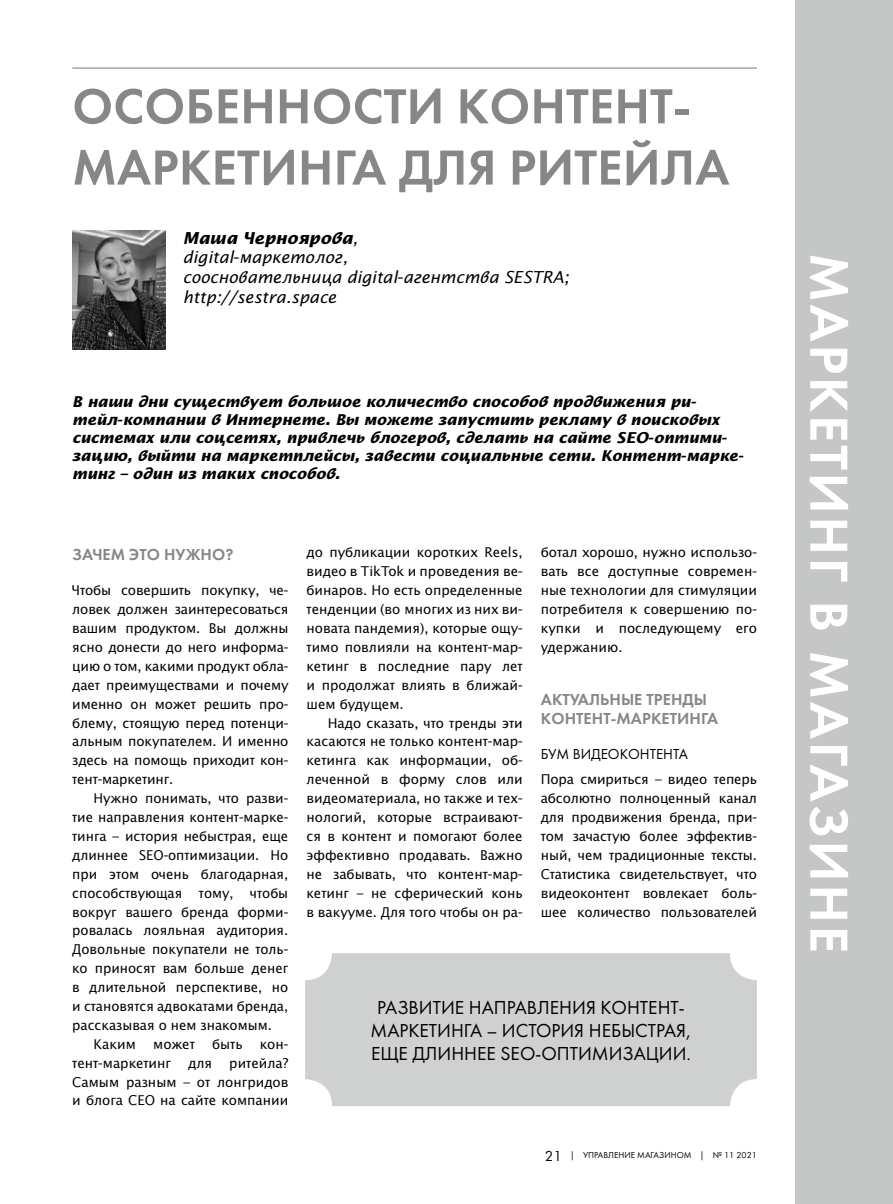
<style>
.page{position:relative;width:893px;height:1204px;background:#fff}
.page>*{position:absolute;margin:0;border:0;box-sizing:border-box;transform-origin:0 0}
.t1{font:55.5px "Futura Demi C";letter-spacing:.05em;color:#fff}
.t2{font:51px/61.2px "Futura Demi C";letter-spacing:.005em;color:#868786}
.t3{font:19.5px/23.4px "Futura Book C";color:#000;text-align:center}
.t4{font:italic 16.5px/19.8px "Office Type Sans";color:#000}
.t5{font:16.5px/19.8px "Futura Demi C";letter-spacing:.005em;color:#868786}
.t6{font:italic 700 15px/18px "Office Type Sans";color:#000}
.t7{font:15px "Futura Book C";color:#000}
.t8{font:13.5px/18.9px "Office Type Sans";color:#000;text-align:justify}
.t9{font:9px "Futura Book C";color:#000}
.s1{font-weight:700}
.s2{font-size:15px}
</style>
<div class="page">
<div style="left:795px;top:0;width:98px;height:1203px;background:#c5c6c6"></div>
<hr style="left:72px;top:68px;width:685px;height:1px;background:#868786">
<img style="left:72px;top:230px;width:94px;height:119px">
<div style="left:305px;top:953px;width:452px;height:153px;background:#cfd0d0;border-radius:27px"></div>
<h2 class="t2" style="left:72px;top:76px;width:659px">ОСОБЕННОСТИ КОНТЕНТ-<br>МАРКЕТИНГА ДЛЯ РИТЕЙЛА</h2>
<p class="t4" style="left:183px;top:228px;width:388px"><span class="s1">Маша Черноярова</span>,<br>digital-маркетолог,<br>соосновательница digital-агентства SESTRA; http://sestra.space</p>
<p class="t6" style="left:72px;top:392px;width:673px">В наши дни существует большое количество способов продвижения ри&shy;тейл-компании в Интернете. Вы можете запустить рекламу в поисковых системах или соцсетях, привлечь блогеров, сделать на сайте SEO-оптими&shy;зацию, выйти на маркетплейсы, завести социальные сети. Контент-марке&shy;тинг – один из таких способов.</p>
<p class="t5" style="left:72px;top:544px;width:163px">ЗАЧЕМ ЭТО НУЖНО?</p>
<p class="t8" style="left:72px;top:581px;width:218px">Чтобы совершить покупку, че&shy;ловек должен заинтересоваться вашим продуктом. Вы должны ясно донести до него информа&shy;цию о том, какими продукт обла&shy;дает преимуществами и почему именно он может решить про&shy;блему, стоящую перед потенци&shy;альным покупателем. И именно здесь на помощь приходит кон&shy;тент-маркетинг.</p>
<p class="t8" style="left:94px;top:788px;width:196px">Нужно понимать, что разви-</p>
<p class="t8" style="left:72px;top:807px;width:218px">тие направления контент-марке-</p>
<p class="t8" style="left:72px;top:826px;width:217px">тинга – история небыстрая, еще</p>
<p class="t8" style="left:72px;top:845px;width:217px">длиннее SEO-оптимизации. Но</p>
<p class="t8" style="left:72px;top:864px;width:217px">при этом очень благодарная,</p>
<p class="t8" style="left:72px;top:883px;width:217px">способствующая тому, чтобы</p>
<p class="t8" style="left:72px;top:902px;width:218px">вокруг вашего бренда форми-</p>
<p class="t8" style="left:72px;top:921px;width:217px">ровалась лояльная аудитория.</p>
<p class="t8" style="left:72px;top:939px;width:218px">Довольные покупатели не толь-</p>
<p class="t8" style="left:72px;top:958px;width:217px">ко приносят вам больше денег</p>
<p class="t8" style="left:72px;top:977px;width:217px">в длительной перспективе, но</p>
<p class="t8" style="left:72px;top:996px;width:217px">и становятся адвокатами бренда,</p>
<p class="t8" style="left:72px;top:1015px;width:201px">рассказывая о нем знакомым.</p>
<p class="t8" style="left:94px;top:1034px;width:44px">Каким</p>
<p class="t8" style="left:153px;top:1034px;width:43px">может</p>
<p class="t8" style="left:212px;top:1034px;width:32px">быть</p>
<p class="t8" style="left:260px;top:1034px;width:30px">кон-</p>
<p class="t8" style="left:72px;top:1053px;width:100px">тент-маркетинг</p>
<p class="t8" style="left:188px;top:1053px;width:25px">для</p>
<p class="t8" style="left:72px;top:1053px;width:218px;text-indent:157px">ритейла?<br>Самым разным – от лонгридов и блога CEO на сайте компании</p>
<p class="t8" style="left:307px;top:543px;width:218px">до публикации коротких Reels, видео в TikTok и проведения ве&shy;бинаров. Но есть определенные тенденции (во многих из них ви&shy;новата пандемия), которые ощу&shy;тимо повлияли на контент-мар&shy;кетинг в последние пару лет и продолжат влиять в ближай&shy;шем будущем.</p>
<p class="t8" style="left:307px;top:713px;width:218px;text-indent:21px">Надо сказать, что тренды эти касаются не только контент-мар&shy;кетинга как информации, об&shy;леченной в форму слов или видеоматериала, но также и тех&shy;нологий, которые встраивают&shy;ся в контент и помогают более эффективно продавать. Важно не забывать, что контент-мар&shy;кетинг – не сферический конь в вакууме. Для того чтобы он ра-</p>
<p class="t8" style="left:541px;top:543px;width:218px">ботал хорошо, нужно использо&shy;вать все доступные современ&shy;ные технологии для стимуляции потребителя к совершению по&shy;купки и последующему его удержанию.</p>
<p class="t5" style="left:541px;top:689px;width:179px">АКТУАЛЬНЫЕ ТРЕНДЫ<br>КОНТЕНТ-МАРКЕТИНГА</p>
<p class="t7" style="left:541px;top:745px;width:149px">БУМ ВИДЕОКОНТЕНТА</p>
<p class="t8" style="left:541px;top:770px;width:218px">Пора смириться – видео теперь абсолютно полноценный канал для продвижения бренда, при&shy;том зачастую более эффектив&shy;ный, чем традиционные тексты.<br>Статистика свидетельствует, что видеоконтент вовлекает боль&shy;шее количество пользователей</p>
<h3 class="t3" style="left:370px;top:995px;width:322px">РАЗВИТИЕ НАПРАВЛЕНИЯ КОНТЕНТ-<br>МАРКЕТИНГА – ИСТОРИЯ НЕБЫСТРАЯ,<br>ЕЩЕ ДЛИННЕЕ SEO-ОПТИМИЗАЦИИ.</h3>
<p class="t9" style="left:545px;top:1149px;width:214px"><span class="s2">21</span> | УПРАВЛЕНИЕ МАГАЗИНОМ | № 11 2021</p>
<h1 class="t1" style="left:861px;top:253px;width:701px;rotate:90deg">МАРКЕТИНГ В МАГАЗИНЕ</h1>
</div>
